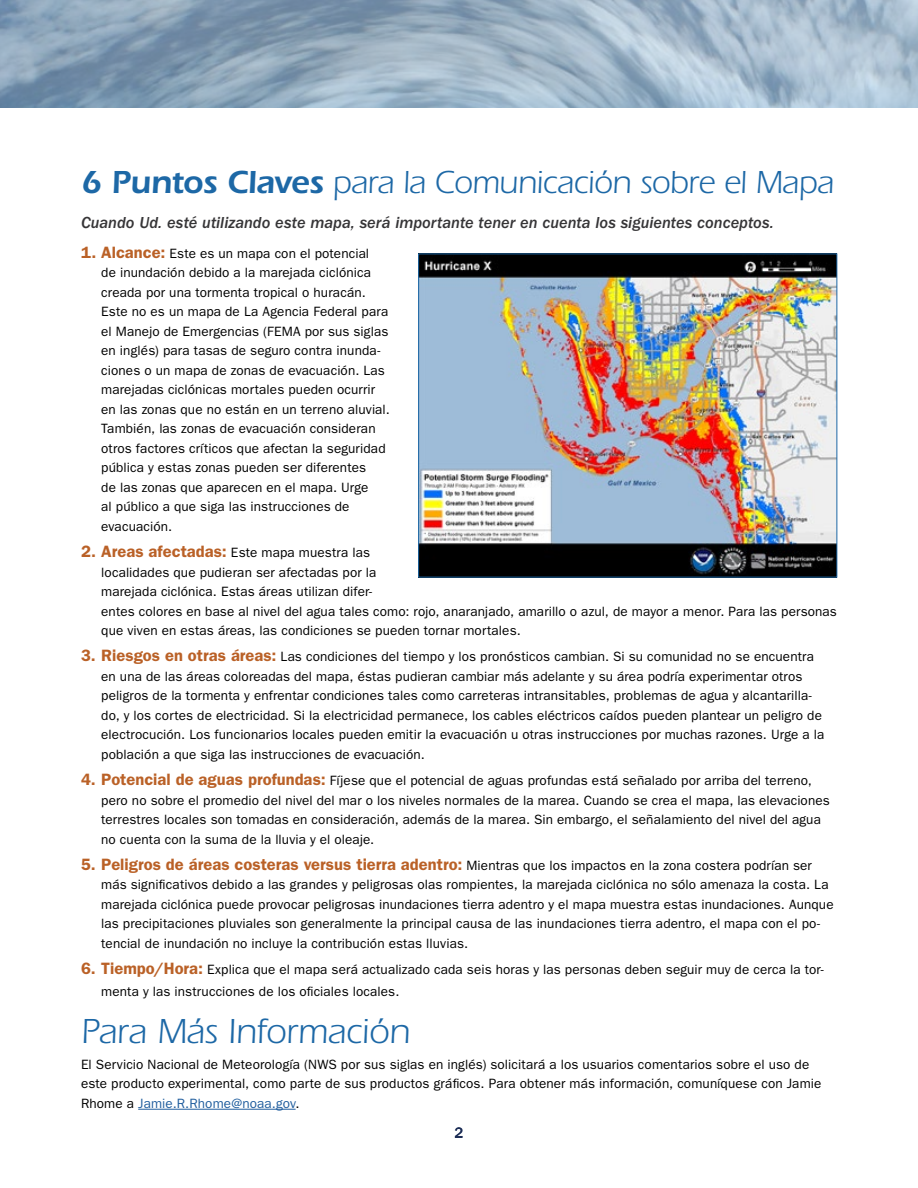
<style>
.page{position:relative;width:918px;height:1188px;background:#fff}
.page>*{position:absolute;margin:0;border:0;box-sizing:border-box;transform-origin:0 0}
.Heading{font:36px "ITC Eras Std";letter-spacing:-.01em;color:#1d68a6}
.Heading-2{font:33px "ITC Eras Std";letter-spacing:-.02em;color:#1d68a6}
.IntroText{font:16.5px "ITC Franklin Gothic Std Med It";color:#363537}
.t1{font:600 15.75px "ITC Franklin Gothic Std";color:#1c2d56}
.Paragraph{font:13.5px/19.5px "ITC Franklin Gothic Std";letter-spacing:.01em;color:#000}
.s1{font-weight:600}
.s2{font-weight:600;font-size:16.5px;color:#ba6127}
.s3{color:#215e9e}
</style>
<div class="page">
<hr style="left:138px;top:1109px;width:158px;height:1px;background:#215e9e">
<img style="left:420px;top:256px;width:415px;height:319px">
<img style="left:0;top:0;width:918px;height:108px">
<p class="Heading-2" style="left:81px;top:164px;width:754px"><span class="s1">6 Puntos Claves</span> para la Comunicación sobre el Mapa</p>
<p class="IntroText" style="left:81px;top:213px;width:694px">Cuando Ud. esté utilizando este mapa, será importante tener en cuenta los siguientes conceptos.</p>
<p class="Paragraph" style="left:101px;top:244px;width:290px;text-indent:-20px"><span class="s2">1. Alcance:</span> Este es un mapa con el potencial<br>de inundación debido a la marejada ciclónica creada por una tormenta tropical o huracán.<br>Este no es un mapa de La Agencia Federal para el Manejo de Emergencias (FEMA por sus siglas en inglés) para tasas de seguro contra inunda&shy;ciones o un mapa de zonas de evacuación. Las marejadas ciclónicas mortales pueden ocurrir en las zonas que no están en un terreno aluvial.<br>También, las zonas de evacuación consideran otros factores críticos que afectan la seguridad pública y estas zonas pueden ser diferentes<br>de las zonas que aparecen en el mapa. Urge<br>al público a que siga las instrucciones de evacuación.</p>
<p class="Paragraph" style="left:101px;top:543px;width:737px;text-indent:-20px"><span class="s2">2. Areas afectadas:</span> Este mapa muestra las<br>localidades que pudieran ser afectadas por la<br>marejada ciclónica. Estas áreas utilizan difer-<br>entes colores en base al nivel del agua tales como: rojo, anaranjado, amarillo o azul, de mayor a menor. Para las personas que viven en estas áreas, las condiciones se pueden tornar mortales.</p>
<p class="Paragraph" style="left:101px;top:647px;width:725px;text-indent:-20px"><span class="s2">3. Riesgos en otras áreas:</span> Las condiciones del tiempo y los pronósticos cambian. Si su comunidad no se encuentra en una de las áreas coloreadas del mapa, éstas pudieran cambiar más adelante y su área podría experimentar otros peligros de la tormenta y enfrentar condiciones tales como carreteras intransitables, problemas de agua y alcantarilla&shy;do, y los cortes de electricidad. Si la electricidad permanece, los cables eléctricos caídos pueden plantear un peligro de electrocución. Los funcionarios locales pueden emitir la evacuación u otras instrucciones por muchas razones. Urge a la población a que siga las instrucciones de evacuación.</p>
<p class="Paragraph" style="left:101px;top:771px;width:730px;text-indent:-20px"><span class="s2">4. Potencial de aguas profundas:</span> Fíjese que el potencial de aguas profundas está señalado por arriba del terreno, pero no sobre el promedio del nivel del mar o los niveles normales de la marea. Cuando se crea el mapa, las elevaciones terrestres locales son tomadas en consideración, además de la marea. Sin embargo, el señalamiento del nivel del agua no cuenta con la suma de la lluvia y el oleaje.</p>
<p class="Paragraph" style="left:101px;top:856px;width:734px;text-indent:-20px"><span class="s2">5. Peligros de áreas costeras versus tierra adentro:</span> Mientras que los impactos en la zona costera podrían ser más significativos debido a las grandes y peligrosas olas rompientes, la marejada ciclónica no sólo amenaza la costa. La marejada ciclónica puede provocar peligrosas inundaciones tierra adentro y el mapa muestra estas inundaciones. Aunque las precipitaciones pluviales son generalmente la principal causa de las inundaciones tierra adentro, el mapa con el po&shy;tencial de inundación no incluye la contribución estas lluvias.</p>
<p class="Paragraph" style="left:101px;top:959px;width:724px;line-height:21.9px;text-indent:-20px"><span class="s2">6. Tiempo/Hora:</span> Explica que el mapa será actualizado cada seis horas y las personas deben seguir muy de cerca la tor&shy;menta y las instrucciones de los oficiales locales.</p>
<p class="Heading" style="left:81px;top:1011px;width:331px">Para Más Información</p>
<p class="Paragraph" style="left:81px;top:1055px;width:742px">El Servicio Nacional de Meteorología (NWS por sus siglas en inglés) solicitará a los usuarios comentarios sobre el uso de este producto experimental, como parte de sus productos gráficos. Para obtener más información, comuníquese con Jamie<br>Rhome a <span class="s3">Jamie.R.Rhome@noaa.gov</span>.</p>
<p class="t1" style="left:454px;top:1123px;width:11px">2</p>
</div>
